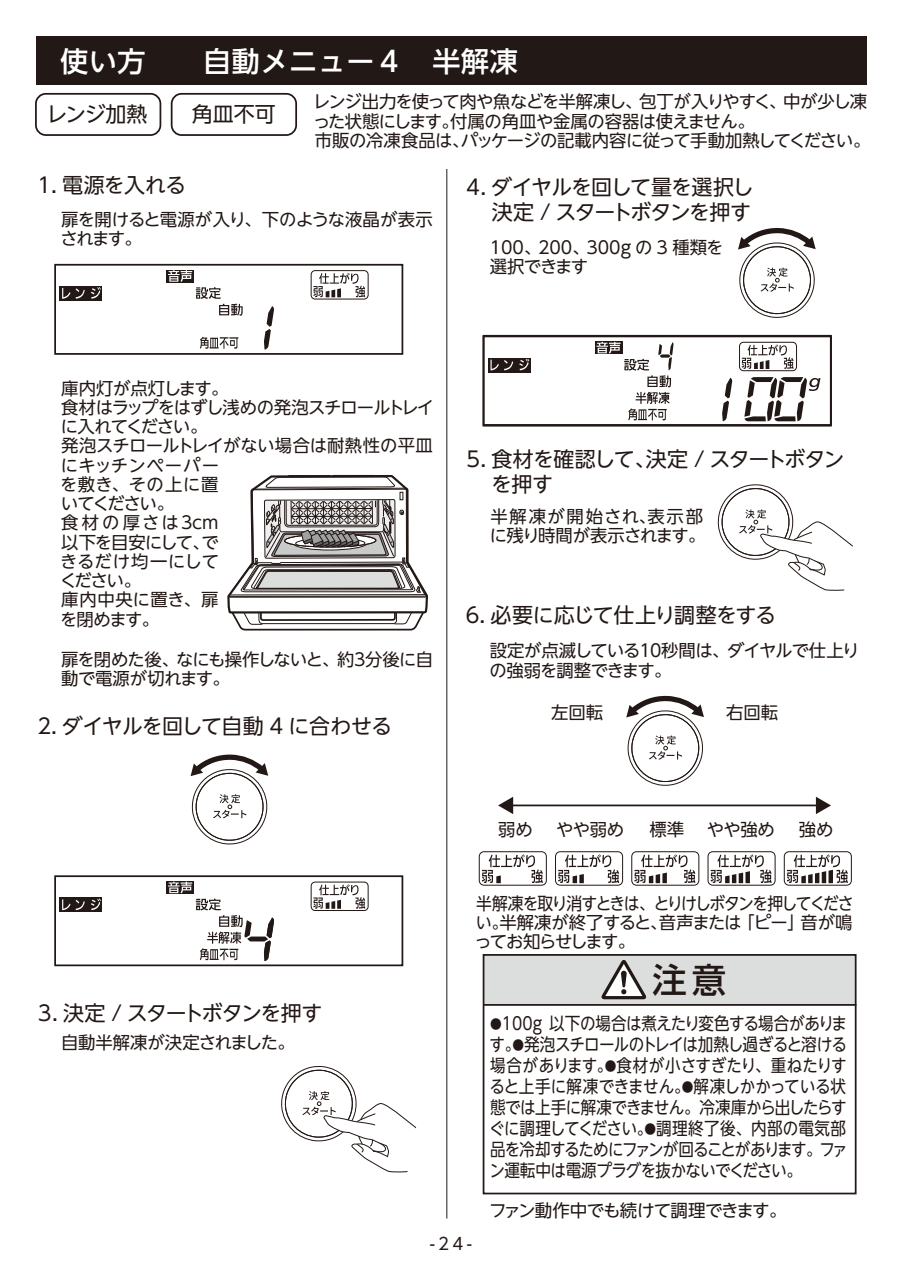
<style>
.page{position:relative;width:903px;height:1275px;background:#fff}
.page>*{position:absolute;margin:0;border:0;box-sizing:border-box;transform-origin:0 0}
.t1{font:500 34.48px "UD Shin Go NT Pro";color:#221815}
.t2{font:500 28px "UD Shin Go NT Pro";letter-spacing:.02em;color:#fff}
.t3{font:21px/24.8px "UD Shin Go NT Pro";letter-spacing:-.045em;color:#221815;text-align:right}
.t4{font:21px "UD Shin Go NT Pro";letter-spacing:-.07em;color:#221815}
.t5{font:17.5px/21px "UD Shin Go NT Pro";letter-spacing:-.05em;color:#221815;text-align:justify;scale:.89 1}
.t6{font:17.5px "UD Shin Go NT Pro";letter-spacing:-.05em;color:#221815}
.t7{font:17.32px/19.2px "UD Shin Go NT Pro";letter-spacing:-.035em;color:#221815}
.t8{font:17.32px/19.2px "UD Shin Go NT Pro";letter-spacing:-.035em;color:#221815;text-align:justify;scale:.91 1}
.t9{font:17.32px/19.2px "UD Shin Go NT Pro";letter-spacing:-.06em;color:#221815}
.t10{font:17.32px/19.2px "UD Shin Go NT Pro";letter-spacing:.005em;color:#221815}
.t11{font:17.32px/19.2px "UD Shin Go NT Pro";color:#221815}
.t12{font:17.32px "UD Shin Go NT Pro";letter-spacing:-.015em;color:#221815}
.t13{font:16.62px "UD Shin Go NT Pro";color:#221815}
.s1{font-size:13.12px}
</style>
<div class="page">
<div style="left:54px;top:875px;width:349px;height:91px;border:2px solid #221815"></div>
<svg style="left:167px;top:881px;width:27px;height:13px"></svg>
<svg style="left:168px;top:882px;width:24px;height:11px"></svg>
<div style="left:60px;top:898px;width:42px;height:14px;background:#221815"></div>
<svg style="left:62px;top:899px;width:8px;height:11px"></svg>
<svg style="left:76px;top:898px;width:25px;height:13px"></svg>
<svg style="left:310px;top:881px;width:59px;height:30px"></svg>
<div style="left:36px;top:36px;width:830px;height:49px;background:#221815"></div>
<hr style="left:446px;top:169px;width:1px;height:1049px;background:#221815">
<div style="left:35px;top:93px;width:126px;height:43px;border:2px solid #221815;border-radius:10px"></div>
<div style="left:171px;top:93px;width:126px;height:43px;border:2px solid #221815;border-radius:10px"></div>
<div style="left:54px;top:264px;width:349px;height:91px;border:2px solid #221815"></div>
<div style="left:167px;top:270px;width:27px;height:12px;background:#221815"></div>
<svg style="left:168px;top:270px;width:75px;height:46px"></svg>
<div style="left:60px;top:286px;width:42px;height:14px;background:#221815"></div>
<svg style="left:62px;top:288px;width:8px;height:11px"></svg>
<svg style="left:76px;top:287px;width:25px;height:14px"></svg>
<div style="left:483px;top:955px;width:373px;height:50px;background:#dcdddd"></div>
<svg style="left:601px;top:960px;width:46px;height:39px"></svg>
<div style="left:483px;top:954px;width:373px;height:240px;border:2px solid #221815"></div>
<hr style="left:483px;top:1004px;width:373px;height:2px;background:#221815">
<svg style="left:264px;top:92px;width:132px;height:263px"></svg>
<svg style="left:227px;top:474px;width:201px;height:157px"></svg>
<div style="left:595px;top:341px;width:27px;height:13px;background:#221815"></div>
<div style="left:488px;top:358px;width:42px;height:14px;background:#221815"></div>
<svg style="left:490px;top:359px;width:39px;height:14px"></svg>
<svg style="left:722px;top:378px;width:10px;height:43px"></svg>
<svg style="left:739px;top:341px;width:81px;height:80px"></svg>
<div style="left:483px;top:335px;width:348px;height:90px;border:1px solid #221815"></div>
<svg style="left:783px;top:851px;width:69px;height:35px"></svg>
<svg style="left:707px;top:851px;width:69px;height:35px"></svg>
<svg style="left:631px;top:851px;width:69px;height:35px"></svg>
<svg style="left:555px;top:851px;width:68px;height:35px"></svg>
<svg style="left:478px;top:851px;width:69px;height:35px"></svg>
<hr style="left:511px;top:804px;width:307px;height:2px;background:#221815">
<svg style="left:498px;top:797px;width:15px;height:17px"></svg>
<svg style="left:816px;top:797px;width:15px;height:17px"></svg>
<svg style="left:200px;top:337px;width:38px;height:12px"></svg>
<svg style="left:596px;top:342px;width:77px;height:78px"></svg>
<svg style="left:196px;top:899px;width:78px;height:62px"></svg>
<svg style="left:738px;top:228px;width:78px;height:90px"></svg>
<svg style="left:626px;top:695px;width:78px;height:91px"></svg>
<svg style="left:190px;top:754px;width:79px;height:91px"></svg>
<svg style="left:281px;top:1066px;width:136px;height:107px"></svg>
<svg style="left:717px;top:484px;width:136px;height:107px"></svg>
<h2 class="t2" style="left:60px;top:38px;width:459px">使い方　　自動メニュー４　半解凍</h2>
<p class="t3" style="left:46px;top:101px;width:103px">レンジ加熱</p>
<p class="t3" style="left:192px;top:101px;width:86px">角皿不可</p>
<p class="t7" style="left:313px;top:92px;width:559px">レンジ出力を使って肉や魚などを半解凍し、包丁が入りやすく、中が少し凍った状態にします。付属の角皿や金属の容器は使えません。<br>市販の冷凍食品は、パッケージの記載内容に従って手動加熱してください。</p>
<p class="t3" style="left:34px;top:172px;width:154px">１．電源を入れる</p>
<p class="t7" style="left:60px;top:209px;width:374px">扉を開けると電源が入り、下のような液晶が表示されます。</p>
<p class="t3" style="left:466px;top:174px;width:289px">4．ダイヤルを回して量を選択し決定 / スタートボタンを押す</p>
<p class="t11" style="left:490px;top:237px;width:235px">100、200、300g の 3 種類を選択できます</p>
<p class="t7" style="left:60px;top:378px;width:376px">庫内灯が点灯します。<br>食材はラップをはずし浅めの発泡スチロールトレイに入れてください。<br>発泡スチロールトレイがない場合は耐熱性の平皿にキッチンペーパー<br>を敷き、その上に置<br>いてください。<br>食材の厚さは３ｃm<br>以下を目安にして、で<br>きるだけ均一にして<br>ください。<br>庫内中央に置き、扉<br>を閉めます。</p>
<p class="t7" style="left:61px;top:649px;width:373px">扉を閉めた後、なにも操作しないと、約３分後に自動で電源が切れます。</p>
<p class="t3" style="left:34px;top:713px;width:360px">２．ダイヤルを回して自動 4 に合わせる</p>
<p class="t4" style="left:38px;top:996px;width:286px">3．決定 / スタートボタンを押す</p>
<p class="t12" style="left:61px;top:1029px;width:235px">自動半解凍が決定されました。</p>
<p class="t3" style="left:491px;top:446px;width:355px;text-align:left;text-indent:-28px">５．食材を確認して、決定 / スタートボタンを押す</p>
<p class="t10" style="left:490px;top:506px;width:217px">半解凍が開始され､表示部に残り時間が表示されます。</p>
<p class="t3" style="left:462px;top:602px;width:316px">６．必要に応じて仕上り調整をする</p>
<p class="t9" style="left:489px;top:641px;width:371px">設定が点滅している１０秒間は、ダイヤルで仕上りの強弱を調整できます。</p>
<p class="t7" style="left:551px;top:702px;width:54px">左回転</p>
<p class="t7" style="left:726px;top:703px;width:54px">右回転</p>
<p class="t7" style="left:498px;top:819px;width:36px">弱め</p>
<p class="t7" style="left:556px;top:819px;width:70px">やや弱め</p>
<p class="t7" style="left:649px;top:819px;width:36px">標準</p>
<p class="t7" style="left:707px;top:819px;width:70px">やや強め</p>
<p class="t7" style="left:799px;top:819px;width:36px">強め</p>
<p class="t8" style="left:475px;top:893px;width:418px">半解凍を取り消すときは、とりけしボタンを押してください。半解凍が終了すると､音声または「ピー」音が鳴ってお知らせします。</p>
<h1 class="t1" style="left:652px;top:952px;width:75px">注意</h1>
<p class="t5" style="left:489px;top:1013px;width:404px"><span class="s1">●</span>100g 以下の場合は煮えたり変色する場合があります。<span class="s1">●</span>発泡スチロールのトレイは加熱し過ぎると溶ける場合があります。<span class="s1">●</span>食材が小さすぎたり、重ねたりすると上手に解凍できません。<span class="s1">●</span>解凍しかかっている状態では上手に解凍できません。冷凍庫から出したらすぐに調理してください。<span class="s1">●</span>調理終了後、内部の電気部品を冷却するためにファンが回ることがあります。ファン運転中は電源プラグを抜かないでください。</p>
<p class="t6" style="left:489px;top:1196px;width:299px">ファン動作中でも続けて調理できます。</p>
<p class="t13" style="left:430px;top:1231px;width:44px">-24-</p>
</div>
